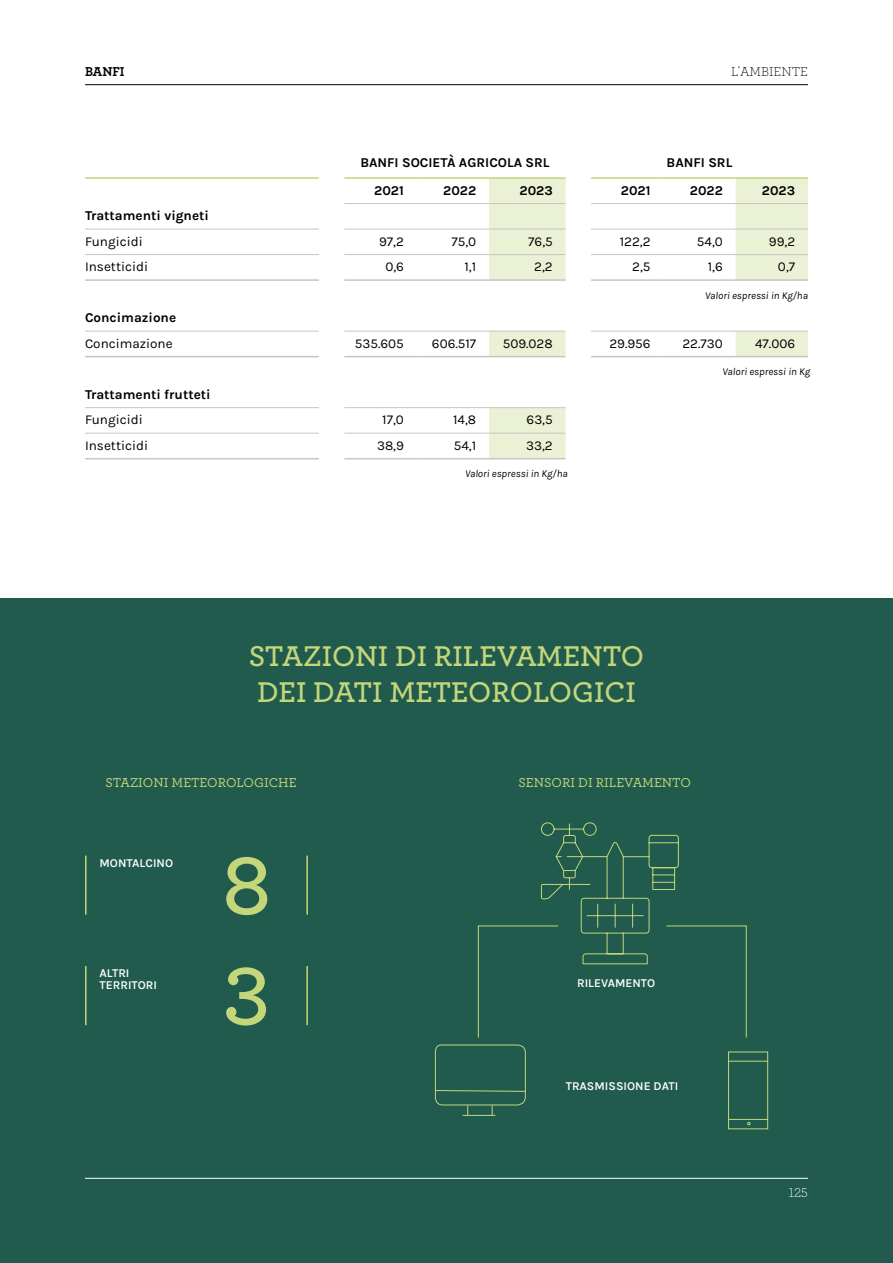
<style>
.page{position:relative;width:893px;height:1263px;background:#fff}
.page>*{position:absolute;margin:0;border:0;box-sizing:border-box;transform-origin:0 0}
.t1{font:600 85.95px/110.4px "Archer";color:#c3d67a}
.t2{font:600 30px/36px "Archer";color:#c3d67a}
.t3{font:13.5px "Karla";color:#000}
.t4{font:700 13.5px "Karla";color:#000}
.t5{font:500 13.5px "Archer";color:#c3d67a}
.t6{font:300 13.5px "Archer";color:#000}
.t7{font:700 13.5px "Archer";color:#000}
.t8{font:300 13.5px "Archer";color:#fff}
.t9{font:600 12px/12px "Karla";color:#fff}
.t10{font:italic 10.5px "Karla";color:#000}
</style>
<div class="page">
<div style="left:0;top:598px;width:893px;height:665px;background:#215b4e"></div>
<svg style="left:489px;top:179px;width:319px;height:279px"></svg>
<hr style="left:85px;top:177px;width:234px;height:2px;background:#c3d67a">
<hr style="left:591px;top:177px;width:72px;height:2px;background:#c3d67a">
<hr style="left:663px;top:177px;width:73px;height:2px;background:#c3d67a">
<hr style="left:736px;top:177px;width:72px;height:2px;background:#c3d67a">
<hr style="left:85px;top:356px;width:234px;height:1px;background:#c6c6c6">
<hr style="left:344px;top:356px;width:73px;height:1px;background:#c6c6c6">
<hr style="left:417px;top:356px;width:72px;height:1px;background:#c6c6c6">
<hr style="left:489px;top:356px;width:77px;height:1px;background:#c6c6c6">
<hr style="left:591px;top:356px;width:72px;height:1px;background:#c6c6c6">
<hr style="left:663px;top:356px;width:73px;height:1px;background:#c6c6c6">
<hr style="left:736px;top:356px;width:72px;height:1px;background:#c6c6c6">
<hr style="left:85px;top:279px;width:234px;height:2px;background:#c6c6c6">
<hr style="left:344px;top:279px;width:73px;height:2px;background:#c6c6c6">
<hr style="left:417px;top:279px;width:72px;height:2px;background:#c6c6c6">
<hr style="left:489px;top:279px;width:77px;height:2px;background:#c6c6c6">
<hr style="left:591px;top:279px;width:72px;height:2px;background:#c6c6c6">
<hr style="left:663px;top:279px;width:73px;height:2px;background:#c6c6c6">
<hr style="left:736px;top:279px;width:72px;height:2px;background:#c6c6c6">
<hr style="left:85px;top:458px;width:234px;height:1px;background:#c6c6c6">
<hr style="left:344px;top:458px;width:73px;height:1px;background:#c6c6c6">
<hr style="left:417px;top:458px;width:72px;height:1px;background:#c6c6c6">
<hr style="left:489px;top:458px;width:77px;height:1px;background:#c6c6c6">
<hr style="left:85px;top:229px;width:234px;height:1px;background:#c6c6c6">
<hr style="left:85px;top:254px;width:234px;height:1px;background:#c6c6c6">
<hr style="left:344px;top:203px;width:73px;height:1px;background:#c6c6c6">
<hr style="left:417px;top:203px;width:72px;height:1px;background:#c6c6c6">
<hr style="left:489px;top:203px;width:77px;height:1px;background:#c6c6c6">
<hr style="left:344px;top:229px;width:73px;height:1px;background:#c6c6c6">
<hr style="left:417px;top:229px;width:72px;height:1px;background:#c6c6c6">
<hr style="left:489px;top:229px;width:77px;height:1px;background:#c6c6c6">
<hr style="left:344px;top:254px;width:73px;height:1px;background:#c6c6c6">
<hr style="left:417px;top:254px;width:72px;height:1px;background:#c6c6c6">
<hr style="left:489px;top:254px;width:77px;height:1px;background:#c6c6c6">
<hr style="left:591px;top:203px;width:72px;height:1px;background:#c6c6c6">
<hr style="left:663px;top:203px;width:73px;height:1px;background:#c6c6c6">
<hr style="left:736px;top:203px;width:72px;height:1px;background:#c6c6c6">
<hr style="left:591px;top:229px;width:72px;height:1px;background:#c6c6c6">
<hr style="left:663px;top:229px;width:73px;height:1px;background:#c6c6c6">
<hr style="left:736px;top:229px;width:72px;height:1px;background:#c6c6c6">
<hr style="left:591px;top:254px;width:72px;height:1px;background:#c6c6c6">
<hr style="left:663px;top:254px;width:73px;height:1px;background:#c6c6c6">
<hr style="left:736px;top:254px;width:72px;height:1px;background:#c6c6c6">
<hr style="left:85px;top:331px;width:234px;height:1px;background:#c6c6c6">
<hr style="left:344px;top:331px;width:73px;height:1px;background:#c6c6c6">
<hr style="left:417px;top:331px;width:72px;height:1px;background:#c6c6c6">
<hr style="left:489px;top:331px;width:77px;height:1px;background:#c6c6c6">
<hr style="left:591px;top:331px;width:72px;height:1px;background:#c6c6c6">
<hr style="left:663px;top:331px;width:73px;height:1px;background:#c6c6c6">
<hr style="left:736px;top:331px;width:72px;height:1px;background:#c6c6c6">
<hr style="left:85px;top:407px;width:234px;height:1px;background:#c6c6c6">
<hr style="left:85px;top:433px;width:234px;height:1px;background:#c6c6c6">
<hr style="left:344px;top:407px;width:73px;height:1px;background:#c6c6c6">
<hr style="left:417px;top:407px;width:72px;height:1px;background:#c6c6c6">
<hr style="left:489px;top:407px;width:77px;height:1px;background:#c6c6c6">
<hr style="left:344px;top:433px;width:73px;height:1px;background:#c6c6c6">
<hr style="left:417px;top:433px;width:72px;height:1px;background:#c6c6c6">
<hr style="left:489px;top:433px;width:77px;height:1px;background:#c6c6c6">
<hr style="left:344px;top:177px;width:73px;height:2px;background:#c3d67a">
<hr style="left:417px;top:177px;width:72px;height:2px;background:#c3d67a">
<hr style="left:489px;top:177px;width:77px;height:2px;background:#c3d67a">
<hr style="left:85px;top:856px;width:2px;height:59px;background:#c3d67a">
<hr style="left:85px;top:966px;width:2px;height:59px;background:#c3d67a">
<hr style="left:306px;top:856px;width:2px;height:59px;background:#c3d67a">
<hr style="left:306px;top:966px;width:2px;height:59px;background:#c3d67a">
<svg style="left:478px;top:822px;width:269px;height:216px"></svg>
<svg style="left:435px;top:1044px;width:91px;height:71px"></svg>
<hr style="left:463px;top:1115px;width:32px;height:1px;background:#c3d67a">
<div style="left:728px;top:1051px;width:40px;height:78px;border:1px solid #c3d67a"></div>
<hr style="left:728px;top:1061px;width:40px;height:1px;background:#c3d67a">
<hr style="left:728px;top:1119px;width:40px;height:1px;background:#c3d67a">
<hr style="left:85px;top:84px;width:723px;height:1px;background:#000">
<hr style="left:85px;top:1178px;width:723px;height:1px;background:#fff">
<p class="t7" style="left:85px;top:61px;width:41px">BANFI</p>
<p class="t6" style="left:731px;top:63px;width:78px">L'AMBIENTE</p>
<p class="t4" style="left:360px;top:153px;width:191px">BANFI SOCIETÀ AGRICOLA SRL</p>
<p class="t4" style="left:667px;top:153px;width:67px">BANFI SRL</p>
<p class="t4" style="left:374px;top:181px;width:31px">2021</p>
<p class="t4" style="left:443px;top:181px;width:35px">2022</p>
<p class="t4" style="left:519px;top:181px;width:35px">2023</p>
<p class="t4" style="left:621px;top:181px;width:31px">2021</p>
<p class="t4" style="left:690px;top:181px;width:35px">2022</p>
<p class="t4" style="left:762px;top:181px;width:35px">2023</p>
<p class="t4" style="left:85px;top:207px;width:125px">Trattamenti vigneti</p>
<p class="t3" style="left:85px;top:233px;width:59px">Fungicidi</p>
<p class="t3" style="left:379px;top:233px;width:26px">97,2</p>
<p class="t3" style="left:451px;top:233px;width:26px">75,0</p>
<p class="t3" style="left:528px;top:233px;width:26px">76,5</p>
<p class="t3" style="left:620px;top:233px;width:32px">122,2</p>
<p class="t3" style="left:697px;top:233px;width:27px">54,0</p>
<p class="t3" style="left:769px;top:233px;width:28px">99,2</p>
<p class="t3" style="left:85px;top:258px;width:65px">Insetticidi</p>
<p class="t3" style="left:385px;top:258px;width:20px">0,6</p>
<p class="t3" style="left:464px;top:258px;width:13px">1,1</p>
<p class="t3" style="left:534px;top:258px;width:20px">2,2</p>
<p class="t3" style="left:632px;top:258px;width:20px">2,5</p>
<p class="t3" style="left:708px;top:258px;width:16px">1,6</p>
<p class="t3" style="left:778px;top:258px;width:19px">0,7</p>
<p class="t4" style="left:85px;top:309px;width:93px">Concimazione</p>
<p class="t3" style="left:85px;top:335px;width:89px">Concimazione</p>
<p class="t3" style="left:355px;top:335px;width:50px">535.605</p>
<p class="t3" style="left:432px;top:335px;width:46px">606.517</p>
<p class="t3" style="left:503px;top:335px;width:51px">509.028</p>
<p class="t3" style="left:609px;top:335px;width:43px">29.956</p>
<p class="t3" style="left:682px;top:335px;width:42px">22.730</p>
<p class="t3" style="left:755px;top:335px;width:42px">47.006</p>
<p class="t10" style="left:705px;top:289px;width:104px">Valori espressi in Kg/ha</p>
<p class="t4" style="left:85px;top:385px;width:127px">Trattamenti frutteti</p>
<p class="t3" style="left:85px;top:411px;width:59px">Fungicidi</p>
<p class="t3" style="left:382px;top:411px;width:23px">17,0</p>
<p class="t3" style="left:453px;top:411px;width:25px">14,8</p>
<p class="t3" style="left:527px;top:411px;width:28px">63,5</p>
<p class="t3" style="left:85px;top:437px;width:65px">Insetticidi</p>
<p class="t3" style="left:377px;top:437px;width:28px">38,9</p>
<p class="t3" style="left:454px;top:437px;width:24px">54,1</p>
<p class="t3" style="left:526px;top:437px;width:28px">33,2</p>
<p class="t10" style="left:465px;top:467px;width:104px">Valori espressi in Kg/ha</p>
<p class="t10" style="left:723px;top:365px;width:89px">Valori espressi in Kg</p>
<h2 class="t2" style="left:249px;top:637px;width:397px">STAZIONI DI RILEVAMENTO<br>DEI DATI METEOROLOGICI</h2>
<p class="t5" style="left:105px;top:773px;width:193px">STAZIONI METEOROLOGICHE</p>
<p class="t5" style="left:519px;top:773px;width:174px">SENSORI DI RILEVAMENTO</p>
<p class="t9" style="left:100px;top:856px;width:75px">MONTALCINO</p>
<p class="t9" style="left:100px;top:966px;width:59px">ALTRI<br>TERRITORI</p>
<h1 class="t1" style="left:222px;top:825px;width:50px">8<br>3</h1>
<p class="t9" style="left:577px;top:976px;width:80px">RILEVAMENTO</p>
<p class="t9" style="left:566px;top:1080px;width:114px">TRASMISSIONE DATI</p>
<p class="t8" style="left:789px;top:1183px;width:21px">125</p>
</div>
